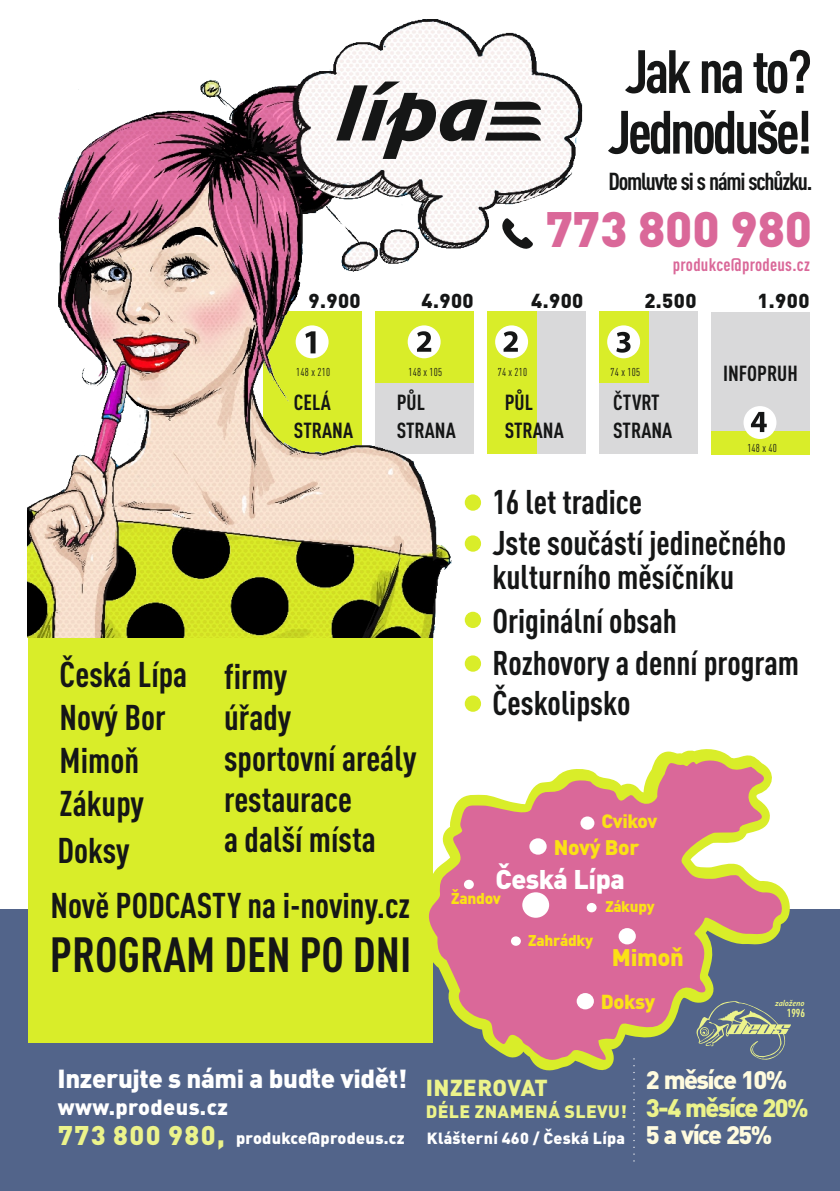
<style>
.page{position:relative;width:840px;height:1191px;background:#fff}
.page>*{position:absolute;margin:0;border:0;box-sizing:border-box;transform-origin:0 0}
.t1{font:700 condensed 60px/60.6px "DIN Pro";letter-spacing:-.05em;color:#151616}
.t2{font:900 49px "DIN Pro";letter-spacing:-.005em;color:#da6899}
.t3{font:700 condensed 48.6px "DIN Pro";color:#151616}
.t4{font:700 condensed 35.2px/40.8px "DIN Pro";color:#151616}
.t5{font:700 condensed 33.8px/42.2px "DIN Pro";color:#151616}
.t6{font:900 26.8px "DIN Pro";letter-spacing:.055em;color:#ecf38b}
.t7{font:900 26.8px "DIN Pro";letter-spacing:-.015em;color:#fff}
.t8{font:900 25.8px "DIN Pro";letter-spacing:-.015em;color:#fff}
.t9{font:900 25px "DIN Pro";letter-spacing:-.065em;color:#fffbde}
.t10{font:900 25px "DIN Pro";letter-spacing:-.065em;color:#ecf38b}
.t11{font:700 condensed 24.2px "DIN Pro";letter-spacing:-.05em;color:#151616}
.t12{font:900 23.6px "DIN Pro";letter-spacing:-.015em;color:#fbe116}
.t13{font:900 22.8px "DIN Pro";letter-spacing:.015em;color:#ecf38b}
.t14{font:700 condensed 21.6px/27.8px "DIN Pro";color:#151616}
.t15{font:900 21.6px "DIN Pro";letter-spacing:.015em;color:#fff}
.t16{font:900 21px "DIN Pro";letter-spacing:-.015em;color:#fbe116}
.t17{font:900 20px "DIN Pro";letter-spacing:.02em;color:#151616}
.t18{font:900 20px "DIN Pro";letter-spacing:-.02em;color:#fbe116}
.t19{font:900 19px "DIN Pro";letter-spacing:-.015em;color:#fbe116}
.t20{font:700 condensed 18px "DIN Pro";letter-spacing:.015em;color:#da6899}
.t21{font:900 17.8px "DIN Pro";letter-spacing:.02em;color:#ecf38b}
.t22{font:900 16.2px "DIN Pro";letter-spacing:.015em;color:#fff}
.t23{font:900 16px "DIN Pro";letter-spacing:.015em;color:#fff}
.t24{font:900 15.6px "DIN Pro";letter-spacing:-.015em;color:#fbe116}
.t25{font:900 15.4px "DIN Pro";letter-spacing:-.015em;color:#fbe116}
.t26{font:900 15.2px "DIN Pro";letter-spacing:-.015em;color:#fbe116}
.t27{font:700 condensed 11.6px "DIN Pro";color:#ecf38b}
.t28{font:condensed 11.2px "DIN Pro";letter-spacing:.02em;color:#151616}
.t29{font:italic 500 8.2px "Anselm Sans";color:#ecf38b}
</style>
<div class="page">
<div style="left:487px;top:311px;width:98px;height:142px;background:#d9d9da"></div>
<div style="left:598px;top:311px;width:99px;height:142px;background:#d9d9da"></div>
<div style="left:710px;top:313px;width:98px;height:142px;background:#d9d9da"></div>
<div style="left:598px;top:311px;width:49px;height:71px;background:#d9ed29"></div>
<div style="left:710px;top:431px;width:98px;height:24px;background:#d9ed29"></div>
<div style="left:743px;top:406px;width:33px;height:33px;background:#fff;border-radius:50%"></div>
<div style="left:606px;top:325px;width:33px;height:33px;background:#fff;border-radius:50%"></div>
<svg style="left:750px;top:412px;width:16px;height:20px"></svg>
<svg style="left:616px;top:332px;width:14px;height:21px"></svg>
<div style="left:0;top:909px;width:839px;height:282px;background:#52648a"></div>
<div style="left:28px;top:624px;width:404px;height:419px;background:#d9ed29"></div>
<svg style="left:633px;top:1078px;width:1px;height:83px"></svg>
<svg style="left:432px;top:747px;width:358px;height:326px"></svg>
<svg style="left:429px;top:755px;width:354px;height:310px;fill:#da6899"></svg>
<div style="left:529px;top:838px;width:17px;height:16px;background:#fff;border-radius:50%"></div>
<div style="left:522px;top:892px;width:27px;height:25px;background:#fff;border-radius:50%"></div>
<div style="left:618px;top:928px;width:17px;height:16px;background:#fff;border-radius:50%"></div>
<div style="left:580px;top:816px;width:14px;height:13px;background:#fff;border-radius:50%"></div>
<div style="left:576px;top:993px;width:17px;height:16px;background:#fff;border-radius:50%"></div>
<div style="left:510px;top:936px;width:10px;height:9px;background:#fff;border-radius:50%"></div>
<svg style="left:463px;top:879px;width:10px;height:10px"></svg>
<div style="left:586px;top:903px;width:10px;height:9px;background:#fff;border-radius:50%"></div>
<img style="left:28px;top:20px;width:554px;height:617px">
<svg style="left:336px;top:82px;width:204px;height:77px"></svg>
<svg style="left:500px;top:218px;width:32px;height:31px"></svg>
<div style="left:464px;top:494px;width:17px;height:17px;background:#d9ed29;border-radius:50%"></div>
<div style="left:464px;top:535px;width:17px;height:17px;background:#d9ed29;border-radius:50%"></div>
<div style="left:464px;top:612px;width:17px;height:16px;background:#d9ed29;border-radius:50%"></div>
<div style="left:464px;top:655px;width:17px;height:16px;background:#d9ed29;border-radius:50%"></div>
<div style="left:464px;top:695px;width:17px;height:17px;background:#d9ed29;border-radius:50%"></div>
<svg style="left:696px;top:1001px;width:94px;height:60px"></svg>
<h1 class="t1" style="left:607px;top:47px;width:205px">Jak na to?<br>Jednoduše!</h1>
<p class="t11" style="left:608px;top:173px;width:205px">Domluvte si s námi schůzku.</p>
<h2 class="t2" style="left:545px;top:212px;width:268px">773 800 980</h2>
<p class="t20" style="left:672px;top:259px;width:138px">produkce@prodeus.cz</p>
<p class="t17" style="left:308px;top:294px;width:54px">9.900</p>
<p class="t17" style="left:421px;top:294px;width:54px">4.900</p>
<p class="t17" style="left:531px;top:294px;width:54px">4.900</p>
<p class="t17" style="left:644px;top:294px;width:54px">2.500</p>
<p class="t17" style="left:757px;top:294px;width:54px">1.900</p>
<p class="t28" style="left:296px;top:368px;width:35px">148 x 210</p>
<p class="t28" style="left:408px;top:368px;width:35px">148 x 105</p>
<p class="t28" style="left:497px;top:368px;width:31px">74 x 210</p>
<p class="t28" style="left:610px;top:368px;width:31px">74 x 105</p>
<p class="t14" style="left:294px;top:390px;width:61px">CELÁ<br>STRANA</p>
<p class="t14" style="left:396px;top:390px;width:61px">PŮL<br>STRANA</p>
<p class="t14" style="left:504px;top:390px;width:61px">PŮL<br>STRANA</p>
<p class="t14" style="left:613px;top:390px;width:61px">ČTVRT<br>STRANA</p>
<p class="t14" style="left:722px;top:361px;width:76px">INFOPRUH</p>
<p class="t28" style="left:747px;top:444px;width:31px">148 x 40</p>
<p class="t5" style="left:492px;top:485px;width:295px;line-height:41px">16 let tradice<br>Jste součástí jedinečného</p>
<p class="t5" style="left:492px;top:559px;width:308px">kulturního měsíčníku<br>Originální obsah<br>Rozhovory a denní program<br>Českolipsko</p>
<p class="t4" style="left:60px;top:656px;width:129px;line-height:42.8px">Česká Lípa<br>Nový Bor<br>Mimoň<br>Zákupy</p>
<p class="t4" style="left:58px;top:833px;width:73px">Doksy</p>
<p class="t16" style="left:553px;top:840px;width:87px">Nový Bor</p>
<p class="t4" style="left:224px;top:659px;width:194px">firmy<br>úřady<br>sportovní areály restaurace<br>a další místa</p>
<p class="t4" style="left:50px;top:888px;width:361px">Nově PODCASTY na i-noviny.cz</p>
<h3 class="t3" style="left:50px;top:937px;width:363px">PROGRAM DEN PO DNI</h3>
<p class="t19" style="left:601px;top:814px;width:57px">Cvikov</p>
<p class="t7" style="left:495px;top:869px;width:131px">Česká Lípa</p>
<p class="t26" style="left:605px;top:901px;width:51px">Zákupy</p>
<p class="t12" style="left:611px;top:949px;width:73px">Mimoň</p>
<p class="t24" style="left:451px;top:893px;width:51px">Žandov</p>
<p class="t25" style="left:528px;top:934px;width:66px">Zahrádky</p>
<p class="t18" style="left:600px;top:994px;width:56px">Doksy</p>
<p class="t29" style="left:774px;top:999px;width:31px">založeno</p>
<p class="t27" style="left:786px;top:1008px;width:20px">1996</p>
<p class="t8" style="left:57px;top:1069px;width:351px">Inzerujte s námi a buďte vidět!</p>
<p class="t15" style="left:58px;top:1100px;width:171px">www.prodeus.cz</p>
<p class="t22" style="left:236px;top:1132px;width:170px">produkce@prodeus.cz</p>
<p class="t13" style="left:425px;top:1080px;width:124px">INZEROVAT</p>
<p class="t21" style="left:425px;top:1105px;width:202px">DÉLE ZNAMENÁ SLEVU!</p>
<p class="t6" style="left:58px;top:1126px;width:168px">773 800 980,</p>
<p class="t23" style="left:426px;top:1132px;width:199px">Klášterní 460 / Česká Lípa</p>
<p class="t9" style="left:645px;top:1071px;width:143px">2 měsíce 10%</p>
<p class="t10" style="left:645px;top:1099px;width:164px">3-4 měsíce 20%</p>
<p class="t9" style="left:645px;top:1126px;width:128px">5 a více 25%</p>
</div>
